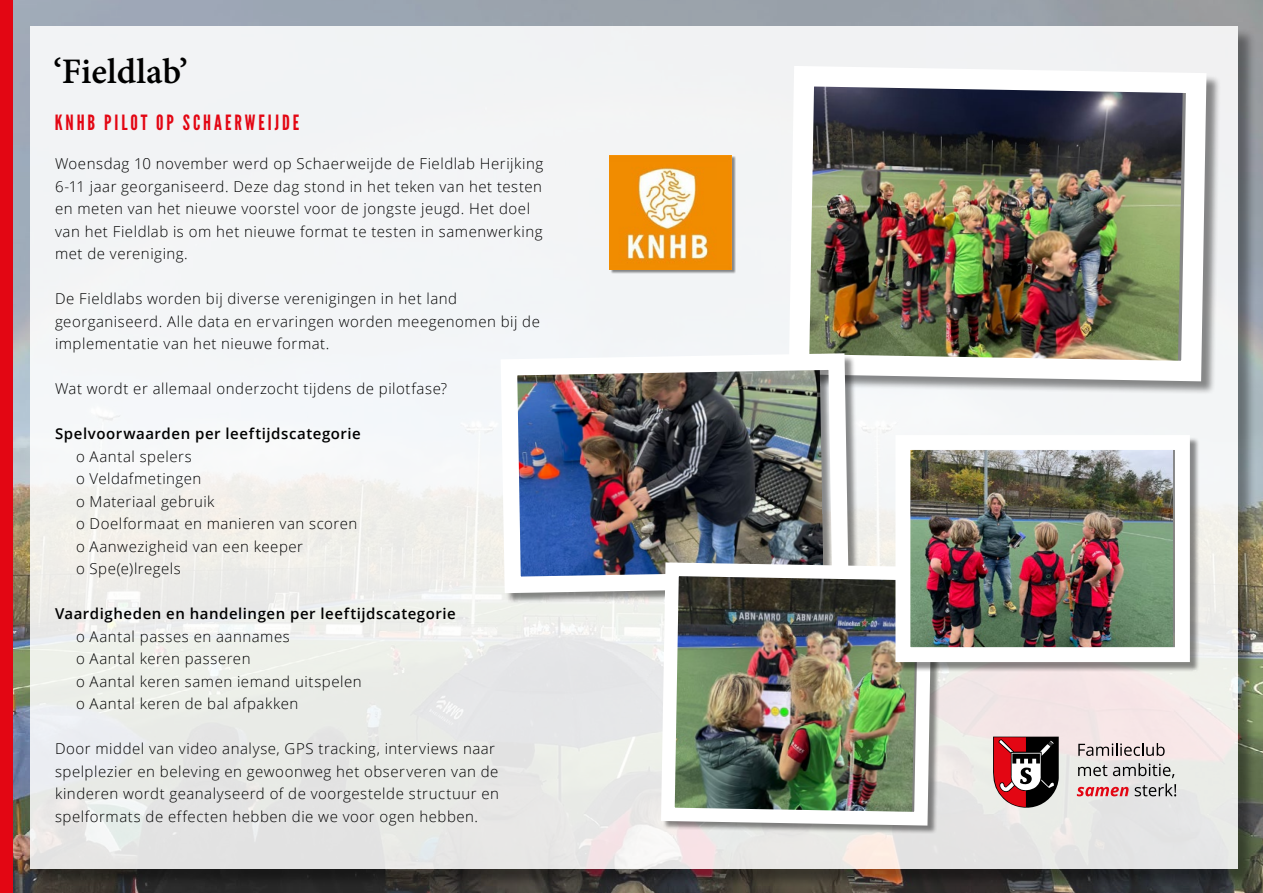
<style>
.page{position:relative;width:1263px;height:893px;background:#fff}
.page>*{position:absolute;margin:0;border:0;box-sizing:border-box;transform-origin:0 0}
.t1{font:700 39px "Adobe Devanagari";color:#000}
.t2{font:21px "League Gothic";letter-spacing:.14em;color:#e30613}
.t3{font:300 15px/22.5px "Open Sans";letter-spacing:.035em;color:#000}
.t4{font:600 15px "Open Sans";letter-spacing:.035em;color:#000}
</style>
<div class="page">
<img style="left:1px;top:0;width:1262px;height:893px">
<div style="left:0;top:1px;width:13px;height:892px;background:#e30613"></div>
<div style="left:32px;top:28px;width:1225px;height:859px;background:#000;opacity:.45"></div>
<div style="left:30px;top:26px;width:1207px;height:842px;background:linear-gradient(to bottom,#f6f8fa,#eaeae7)"></div>
<div style="left:610px;top:156px;width:126px;height:118px;background:#000;opacity:.45"></div>
<img style="left:609px;top:155px;width:122px;height:115px">
<svg style="left:993px;top:737px;width:66px;height:71px"></svg>
<svg style="left:1078px;top:743px;width:87px;height:13px"></svg>
<svg style="left:1077px;top:763px;width:99px;height:33px"></svg>
<img style="left:778px;top:56px;width:439px;height:336px">
<img style="left:492px;top:345px;width:365px;height:256px">
<img style="left:654px;top:556px;width:285px;height:276px">
<div style="left:897px;top:437px;width:303px;height:235px;background:#000;opacity:.45"></div>
<img style="left:911px;top:451px;width:261px;height:195px">
<h1 class="t1" style="left:54px;top:49px;width:136px">‘Fieldlab’</h1>
<h2 class="t2" style="left:55px;top:110px;width:246px">KNHB PILOT OP SCHAERWEIJDE</h2>
<p class="t3" style="left:55px;top:152px;width:490px">Woensdag 10 november werd op Schaerweijde de Fieldlab Herijking 6-11 jaar georganiseerd. Deze dag stond in het teken van het testen en meten van het nieuwe voorstel voor de jongste jeugd. Het doel van het Fieldlab is om het nieuwe format te testen in samenwerking met de vereniging.</p>
<p class="t3" style="left:55px;top:287px;width:486px">De Fieldlabs worden bij diverse verenigingen in het land georganiseerd. Alle data en ervaringen worden meegenomen bij de implementatie van het nieuwe format.</p>
<p class="t3" style="left:55px;top:377px;width:394px">Wat wordt er allemaal onderzocht tijdens de pilotfase?</p>
<p class="t4" style="left:55px;top:424px;width:307px">Spelvoorwaarden per leeftijdscategorie</p>
<p class="t3" style="left:76px;top:445px;width:283px">o Aantal spelers<br>o Veldafmetingen<br>o Materiaal gebruik<br>o Doelformaat en manieren van scoren o Aanwezigheid van een keeper<br>o Spe(e)lregels</p>
<p class="t4" style="left:55px;top:604px;width:402px">Vaardigheden en handelingen per leeftijdscategorie</p>
<p class="t3" style="left:76px;top:625px;width:287px">o Aantal passes en aannames<br>o Aantal keren passeren<br>o Aantal keren samen iemand uitspelen o Aantal keren de bal afpakken</p>
<p class="t3" style="left:55px;top:737px;width:445px">Door middel van video analyse, GPS tracking, interviews naar spelplezier en beleving en gewoonweg het observeren van de kinderen wordt geanalyseerd of de voorgestelde structuur en spelformats de effecten hebben die we voor ogen hebben.</p>
</div>
